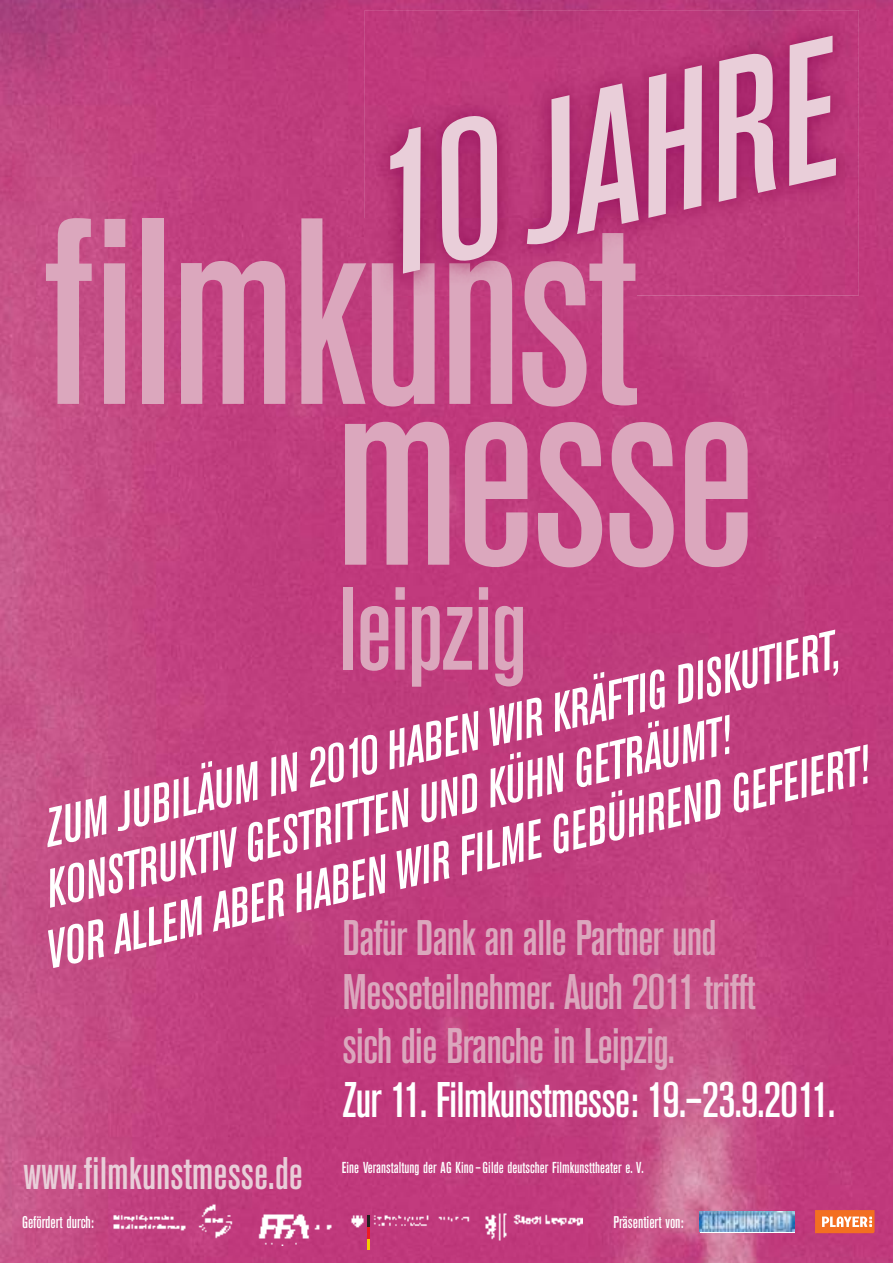
<style>
.page{position:relative;width:893px;height:1263px;background:#fff}
.page>*{position:absolute;margin:0;border:0;box-sizing:border-box;transform-origin:0 0}
.t1{font:262.8px "Akzidenz Grotesk BE Md Cn+KSJDOO";letter-spacing:-.02em;color:#dba7bd}
.t2{font:193.95px "Akzidenz Grotesk BE Md Cn It+NCSSVR";color:#e9ced9}
.t3{font:117.15px "Akzidenz Grotesk BE Md Cn+KSJDOO";letter-spacing:-.02em;color:#dba7bd}
.t4{font:53.55px/59.6px "Akzidenz Grotesk BE Md Cn It+NCSSVR";color:#fff}
.t5{font:49.5px/54px "Akzidenz Grotesk BE Md Cn+KSJDOO";letter-spacing:-.02em;color:#dba7bd}
.t6{font:49.5px "Akzidenz Grotesk BE Md Cn+KSJDOO";letter-spacing:-.02em;color:#fff}
.t7{font:45.15px "Akzidenz Grotesk BE Md Cn+KSJDOO";color:#e9ced9}
.t8{font:16.8px "Akzidenz Grotesk BE Md Cn+KSJDOO";color:#fff}
.t9{font:15.75px "Akzidenz Grotesk BE Md Cn+KSJDOO";letter-spacing:.005em;color:#fff}
</style>
<div class="page">
<img style="left:0;top:0;width:892px;height:1263px">
<img style="left:365px;top:10px;width:494px;height:285px">
<img style="left:365px;top:218px;width:272px;height:77px">
<img style="left:365px;top:232px;width:271px;height:63px">
<img style="left:110px;top:1198px;width:130px;height:46px">
<img style="left:253px;top:1213px;width:85px;height:33px">
<img style="left:347px;top:1211px;width:124px;height:43px">
<hr style="left:368px;top:1215px;width:2px;height:35px;background:#f5ce00">
<hr style="left:368px;top:1215px;width:2px;height:23px;background:#ed1c24">
<svg style="left:368px;top:1215px;width:2px;height:12px"></svg>
<img style="left:483px;top:1213px;width:99px;height:28px">
<svg style="left:815px;top:1210px;width:59px;height:23px"></svg>
<svg style="left:700px;top:1211px;width:94px;height:1px"></svg>
<img style="left:700px;top:1212px;width:94px;height:20px">
<h2 class="t2" style="left:354px;top:145px;width:477px;rotate:-13deg">10 JAHRE</h2>
<h1 class="t1" style="left:44px;top:217px;width:595px">filmkunst</h1>
<h1 class="t1" style="left:334px;top:378px;width:425px">messe</h1>
<h3 class="t3" style="left:339px;top:586px;width:190px">leipzig</h3>
<p class="t4" style="left:14px;top:813px;width:844px;text-indent:27px;rotate:-13deg">ZUM JUBILÄUM IN 2010 HABEN WIR KRÄFTIG DISKUTIERT,<br>KONSTRUKTIV GESTRITTEN UND KÜHN GETRÄUMT!<br>VOR ALLEM ABER HABEN WIR FILME GEBÜHREND GEFEIERT!</p>
<p class="t5" style="left:342px;top:916px;width:415px">Dafür Dank an alle Partner und<br>Messeteilnehmer. Auch 2011 trifft sich die Branche in Leipzig.</p>
<p class="t6" style="left:342px;top:1082px;width:494px">Zur 11. Filmkunstmesse: 19.–23.9.2011.</p>
<p class="t7" style="left:24px;top:1157px;width:281px">www.filmkunstmesse.de</p>
<p class="t8" style="left:22px;top:1216px;width:74px">Gefördert durch:</p>
<p class="t8" style="left:613px;top:1216px;width:72px">Präsentiert von:</p>
<p class="t9" style="left:342px;top:1161px;width:303px">Eine Veranstaltung der AG Kino–Gilde deutscher Filmkunsttheater e. V.</p>
</div>
